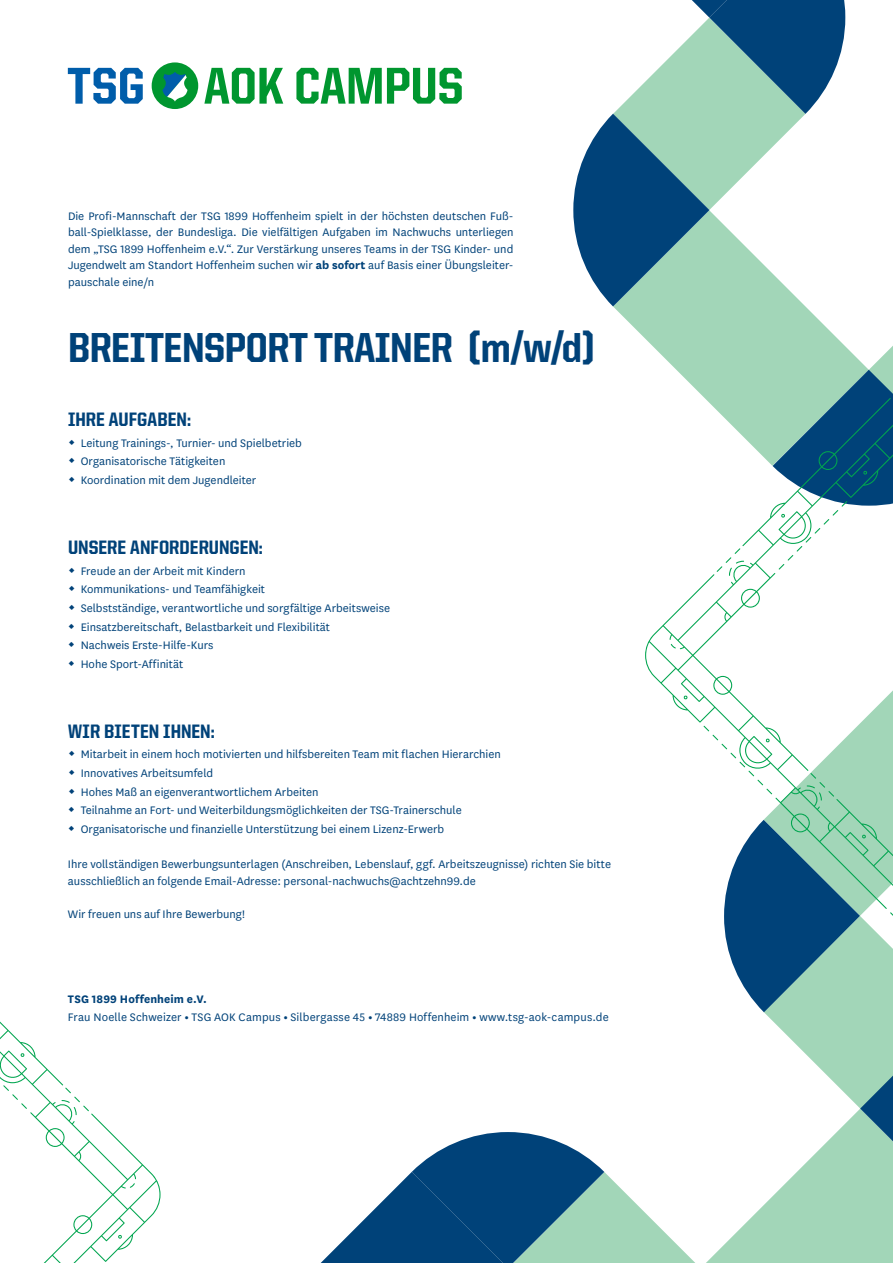
<style>
.page{position:relative;width:893px;height:1263px;background:#fff}
.page>*{position:absolute;margin:0;border:0;box-sizing:border-box;transform-origin:0 0}
.t1{font:800 42px "United Sans Semi Cond";letter-spacing:-.01em;color:#004279}
.t2{font:800 19.5px "United Sans Semi Cond";color:#004279}
.t3{font:12.75px/18.6px "National";color:#004279}
.s1{font-weight:700}
</style>
<div class="page">
<div style="left:152px;top:62px;width:46px;height:47px;background:#00962f;border-radius:50%"></div>
<svg style="left:162px;top:72px;width:25px;height:30px"></svg>
<svg style="left:68px;top:68px;width:75px;height:36px"></svg>
<svg style="left:204px;top:68px;width:79px;height:36px"></svg>
<svg style="left:296px;top:68px;width:166px;height:36px"></svg>
<svg style="left:321px;top:1132px;width:374px;height:131px"></svg>
<svg style="left:613px;top:306px;width:232px;height:66px;fill:#a2d6b8"></svg>
<svg style="left:573px;top:0;width:272px;height:306px"></svg>
<svg style="left:773px;top:346px;width:120px;height:26px"></svg>
<svg style="left:706px;top:925px;width:187px;height:338px"></svg>
<svg style="left:645px;top:372px;width:248px;height:553px"></svg>
<svg style="left:0;top:1021px;width:161px;height:242px"></svg>
<p class="t3" style="left:68px;top:207px;width:447px;line-height:16.5px;text-align:justify">Die Profi-Mannschaft der TSG 1899 Hoffenheim spielt in der höchsten deutschen Fuß&shy;ball-Spielklasse, der Bundesliga. Die vielfältigen Aufgaben im Nachwuchs unterliegen dem „TSG 1899 Hoffenheim e.V.“. Zur Verstärkung unseres Teams in der TSG Kinder- und Jugendwelt am Standort Hoffenheim suchen wir <span class="s1">ab sofort</span> auf Basis einer Übungsleiter&shy;pauschale eine/n</p>
<h1 class="t1" style="left:68px;top:325px;width:528px">BREITENSPORT TRAINER (m/w/d)</h1>
<h2 class="t2" style="left:68px;top:409px;width:125px">IHRE AUFGABEN:</h2>
<p class="t3" style="left:81px;top:433px;width:223px">Leitung Trainings-, Turnier- und Spielbetrieb<br>Organisatorische Tätigkeiten<br>Koordination mit dem Jugendleiter</p>
<h2 class="t2" style="left:68px;top:537px;width:196px">UNSERE ANFORDERUNGEN:</h2>
<p class="t3" style="left:81px;top:561px;width:311px">Freude an der Arbeit mit Kindern<br>Kommunikations- und Teamfähigkeit<br>Selbstständige, verantwortliche und sorgfältige Arbeitsweise Einsatzbereitschaft, Belastbarkeit und Flexibilität<br>Nachweis Erste-Hilfe-Kurs<br>Hohe Sport-Affinität</p>
<h2 class="t2" style="left:68px;top:721px;width:148px">WIR BIETEN IHNEN:</h2>
<p class="t3" style="left:81px;top:745px;width:422px">Mitarbeit in einem hoch motivierten und hilfsbereiten Team mit flachen Hierarchien Innovatives Arbeitsumfeld<br>Hohes Maß an eigenverantwortlichem Arbeiten<br>Teilnahme an Fort- und Weiterbildungsmöglichkeiten der TSG-Trainerschule Organisatorische und finanzielle Unterstützung bei einem Lizenz-Erwerb</p>
<p class="t3" style="left:68px;top:855px;width:545px;line-height:16.5px">Ihre vollständigen Bewerbungsunterlagen (Anschreiben, Lebenslauf, ggf. Arbeitszeugnisse) richten Sie bitte ausschließlich an folgende Email-Adresse: personal-nachwuchs@achtzehn99.de</p>
<p class="t3" style="left:68px;top:904px;width:178px">Wir freuen uns auf Ihre Bewerbung!</p>
<p class="t3" style="left:68px;top:989px;width:542px;line-height:18px"><span class="s1">TSG 1899 Hoffenheim e.V.<br></span>Frau Noelle Schweizer <span class="s1">•</span> TSG AOK Campus <span class="s1">•</span> Silbergasse 45 <span class="s1">•</span> 74889 Hoffenheim <span class="s1">•</span> www.tsg-aok-campus.de</p>
</div>
